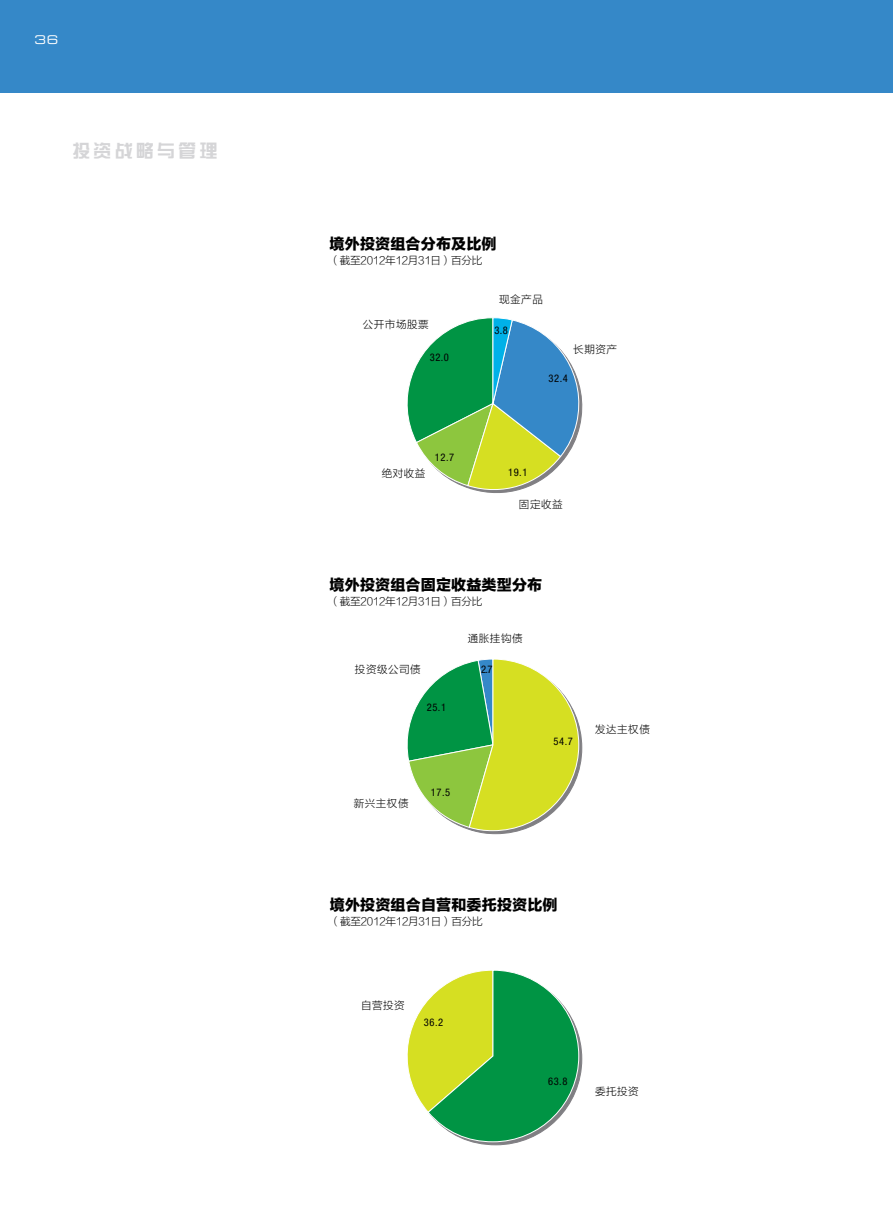
<style>
.page{position:relative;width:893px;height:1212px;background:#fff}
.page>*{position:absolute;margin:0;border:0;box-sizing:border-box;transform-origin:0 0}
.t1{font:18px "FZZYK GBK1 0";letter-spacing:.175em;color:#d5d5d7}
.t2{font:15px "FZLTTHK GBK1 0";letter-spacing:.01em;color:#000}
.t3{font:12px "Eurostile LT Std Ex 2";color:#fff}
.t4{font:10.5px "FZLTXHK GBK1 0";letter-spacing:-.02em;color:#000}
.t5{font:condensed 10.5px "Helvetica Neue LT Std";letter-spacing:.05em;color:#000}
</style>
<div class="page">
<div style="left:0;top:0;width:893px;height:93px;background:#3588c8"></div>
<svg style="left:407px;top:317px;width:176px;height:176px"></svg>
<svg style="left:407px;top:659px;width:175px;height:175px"></svg>
<svg style="left:407px;top:970px;width:175px;height:175px"></svg>
<p class="t3" style="left:34px;top:31px;width:25px">36</p>
<h1 class="t1" style="left:72px;top:141px;width:147px">投资战略与管理</h1>
<h2 class="t2" style="left:330px;top:236px;width:169px">境外投资组合分布及比例</h2>
<p class="t4" style="left:330px;top:255px;width:154px">（截至2012年12月31日）百分比</p>
<p class="t4" style="left:363px;top:319px;width:67px">公开市场股票</p>
<p class="t5" style="left:430px;top:351px;width:21px">32.0</p>
<p class="t4" style="left:382px;top:467px;width:45px">绝对收益</p>
<p class="t5" style="left:435px;top:451px;width:21px">12.7</p>
<p class="t4" style="left:499px;top:294px;width:45px">现金产品</p>
<p class="t5" style="left:494px;top:324px;width:15px">3.8</p>
<p class="t4" style="left:573px;top:343px;width:45px">长期资产</p>
<p class="t5" style="left:549px;top:372px;width:21px">32.4</p>
<p class="t5" style="left:508px;top:467px;width:21px">19.1</p>
<p class="t4" style="left:519px;top:499px;width:45px">固定收益</p>
<h2 class="t2" style="left:330px;top:577px;width:214px">境外投资组合固定收益类型分布</h2>
<p class="t4" style="left:330px;top:596px;width:154px">（截至2012年12月31日）百分比</p>
<p class="t4" style="left:355px;top:664px;width:67px">投资级公司债</p>
<p class="t5" style="left:427px;top:701px;width:21px">25.1</p>
<p class="t4" style="left:468px;top:632px;width:56px">通胀挂钩债</p>
<p class="t5" style="left:481px;top:663px;width:13px">2.7</p>
<p class="t4" style="left:354px;top:798px;width:56px">新兴主权债</p>
<p class="t5" style="left:431px;top:786px;width:21px">17.5</p>
<p class="t5" style="left:554px;top:735px;width:21px">54.7</p>
<p class="t4" style="left:595px;top:723px;width:56px">发达主权债</p>
<h2 class="t2" style="left:330px;top:897px;width:229px">境外投资组合自营和委托投资比例</h2>
<p class="t4" style="left:330px;top:916px;width:154px">（截至2012年12月31日）百分比</p>
<p class="t4" style="left:361px;top:999px;width:45px">自营投资</p>
<p class="t5" style="left:424px;top:1016px;width:21px">36.2</p>
<p class="t5" style="left:548px;top:1075px;width:21px">63.8</p>
<p class="t4" style="left:595px;top:1085px;width:45px">委托投资</p>
</div>
